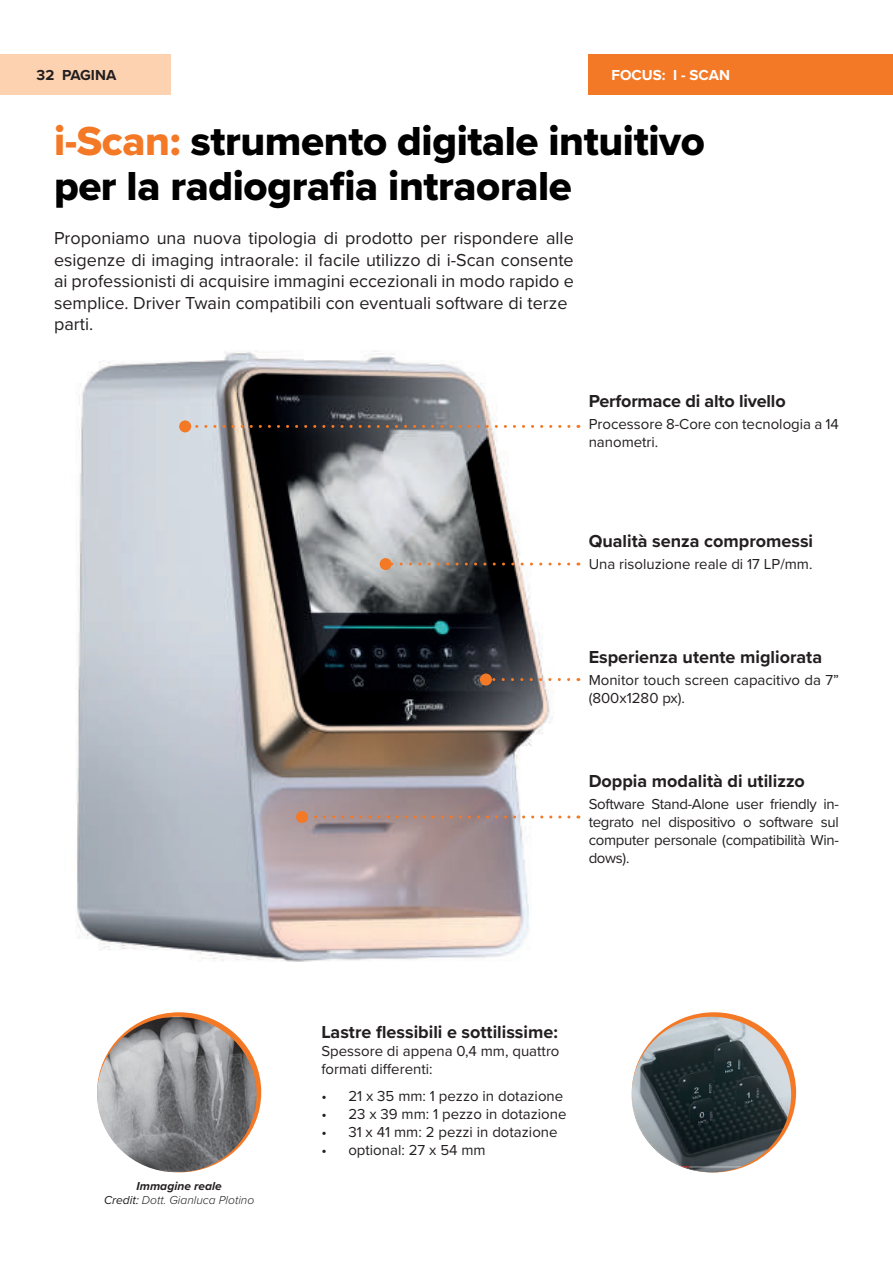
<style>
.page{position:relative;width:893px;height:1263px;background:#fff}
.page>*{position:absolute;margin:0;border:0;box-sizing:border-box;transform-origin:0 0}
.t1{font:42px/45px "Proxima Nova Extrabld";letter-spacing:-.01em;color:#000001}
.t2{font:18px/21.6px "Proxima Nova";color:#231f20}
.t3{font:700 18px "Proxima Nova";color:#231f20}
.t4{font:15px/18px "Proxima Nova";color:#231f20}
.t5{font:700 15px "Proxima Nova";color:#fff}
.t6{font:700 15px "Proxima Nova";color:#231f20}
.t7{font:italic 300 12px/14.4px "Proxima Nova";color:#231f20;text-align:center}
.s1{color:#f47927}
.s2{font-weight:700}
.s3{font-weight:400}
</style>
<div class="page">
<div style="left:589px;top:54px;width:304px;height:40px;background:#f47927"></div>
<div style="left:0;top:54px;width:170px;height:40px;background:#fcd2b1"></div>
<img style="left:76px;top:351px;width:495px;height:611px">
<svg style="left:191px;top:425px;width:378px;height:3px"></svg>
<div style="left:179px;top:420px;width:12px;height:12px;background:#f47927;border-radius:50%"></div>
<svg style="left:392px;top:562px;width:177px;height:3px"></svg>
<div style="left:380px;top:558px;width:12px;height:12px;background:#f47927;border-radius:50%"></div>
<svg style="left:492px;top:678px;width:77px;height:3px"></svg>
<div style="left:480px;top:673px;width:12px;height:12px;background:#f47927;border-radius:50%"></div>
<svg style="left:308px;top:815px;width:261px;height:3px"></svg>
<div style="left:296px;top:811px;width:12px;height:12px;background:#f47927;border-radius:50%"></div>
<img style="left:97px;top:1017px;width:160px;height:155px">
<img style="left:632px;top:1017px;width:158px;height:155px">
<p class="t6" style="left:37px;top:64px;width:81px">32 PAGINA</p>
<p class="t5" style="left:612px;top:64px;width:120px">FOCUS: I - SCAN</p>
<h1 class="t1" style="left:54px;top:118px;width:652px"><span class="s1">i-Scan:</span> strumento digitale intuitivo per la radiografia intraorale</h1>
<p class="t2" style="left:54px;top:226px;width:521px">Proponiamo una nuova tipologia di prodotto per rispondere alle esigenze di imaging intraorale: il facile utilizzo di i-Scan consente ai professionisti di acquisire immagini eccezionali in modo rapido e semplice. Driver Twain compatibili con eventuali software di terze parti.</p>
<p class="t3" style="left:589px;top:387px;width:199px">Performace di alto livello</p>
<p class="t4" style="left:589px;top:414px;width:252px">Processore 8-Core con tecnologia a 14 nanometri.</p>
<p class="t3" style="left:589px;top:527px;width:226px">Qualità senza compromessi</p>
<p class="t4" style="left:589px;top:554px;width:225px">Una risoluzione reale di 17 LP/mm.</p>
<p class="t3" style="left:589px;top:643px;width:235px">Esperienza utente migliorata</p>
<p class="t4" style="left:589px;top:670px;width:252px">Monitor touch screen capacitivo da 7” (800x1280 px).</p>
<p class="t7" style="left:104px;top:1178px;width:152px"><span class="s2">Immagine reale<br></span><span class="s3">Credit:</span> Dott. Gianluca Plotino</p>
<p class="t3" style="left:589px;top:768px;width:218px">Doppia modalità di utilizzo</p>
<p class="t4" style="left:589px;top:795px;width:252px;text-align:justify">Software Stand-Alone user friendly in&shy;tegrato nel dispositivo o software sul computer personale (compatibilità Win&shy;dows).</p>
<p class="t3" style="left:321px;top:1019px;width:238px">Lastre flessibili e sottilissime:</p>
<p class="t4" style="left:321px;top:1041px;width:240px">Spessore di appena 0,4 mm, quattro formati differenti:</p>
<p class="t4" style="left:321px;top:1086px;width:243px">• 21 x 35 mm: 1 pezzo in dotazione</p>
<p class="t4" style="left:321px;top:1104px;width:247px">• 23 x 39 mm: 1 pezzo in dotazione</p>
<p class="t4" style="left:321px;top:1122px;width:238px">• 31 x 41 mm: 2 pezzi in dotazione</p>
<p class="t4" style="left:321px;top:1140px;width:166px">• optional: 27 x 54 mm</p>
</div>
